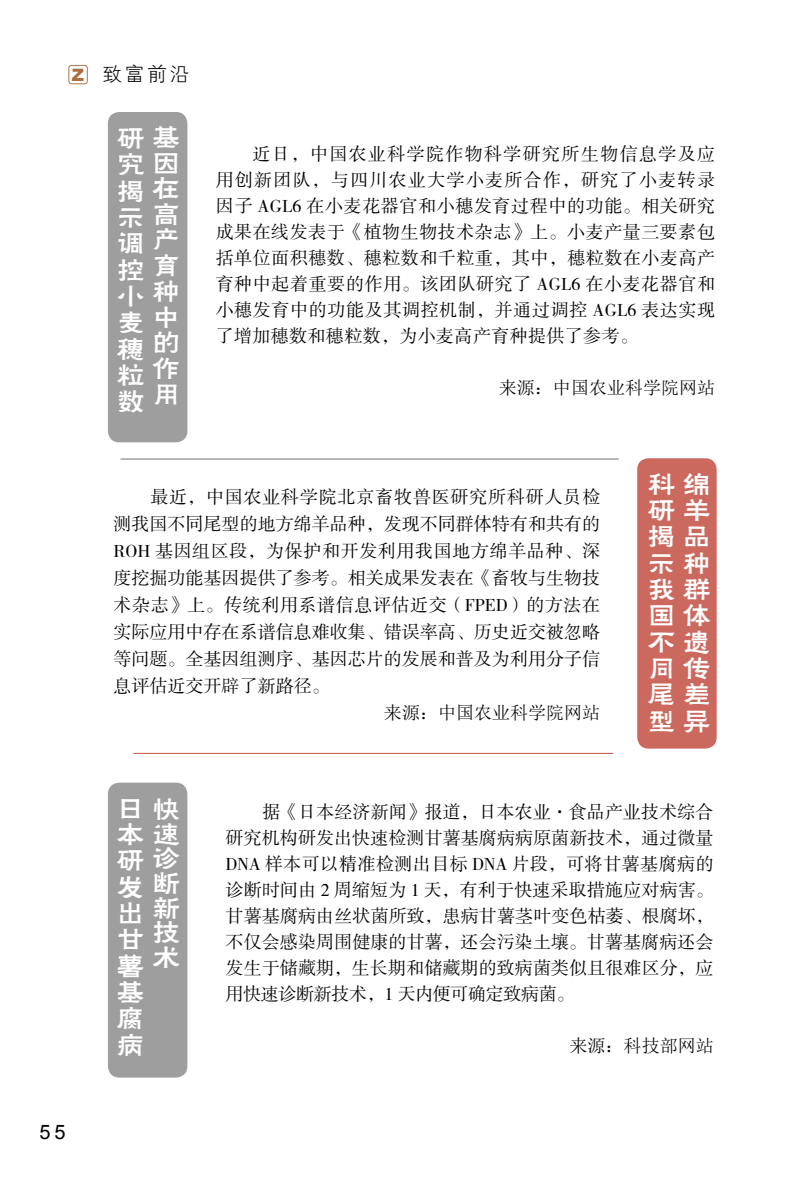
<style>
.page{position:relative;width:806px;height:1191px;background:#fff}
.page>*{position:absolute;margin:0;border:0;box-sizing:border-box;transform-origin:0 0}
.t1{font:28px/26.4px "FZHLJW GB1 0";color:#fff;text-align:justify}
.t2{font:20px "FZXH1 JW GB1 0";color:#000}
.t3{font:20px "Arial";color:#000}
.t4{font:18px/26px "FZSSK GBK1 0";letter-spacing:.005em;color:#000;text-align:justify}
.t5{font:18px "Sim Sun";color:#000}
.s1{font-family:"Arial";font-weight:900;font-size:17px;color:#ac6c3d}
</style>
<div class="page">
<div style="left:68px;top:65px;width:20px;height:19px;border:1px solid #ad7447;border-radius:3px"></div>
<hr style="left:120px;top:458px;width:498px;height:1px;background:#727171">
<hr style="left:133px;top:753px;width:479px;height:1px;background:#c34f43">
<div style="left:108px;top:112px;width:79px;height:330px;background:#9e9e9f;border-radius:11px"></div>
<div style="left:108px;top:782px;width:79px;height:295px;background:#9e9e9f;border-radius:11px"></div>
<div style="left:636px;top:458px;width:80px;height:290px;background:#cc695f;border-radius:11px"></div>
<p class="t2" style="left:72px;top:63px;width:119px"><span class="s1">Z</span> 致富前沿</p>
<h1 class="t1" style="left:117px;top:126px;width:64px;text-align:left">研基究因揭<br>示<br>调<br>控<br>小<br>麦<br>穗<br>粒<br>数</h1>
<h1 class="t1" style="left:152px;top:176px;width:28px;line-height:25.8px">在高产育种中的作用</h1>
<p class="t4" style="left:215px;top:142px;width:500px;text-indent:37px">近日，中国农业科学院作物科学研究所生物信息学及应用创新团队，与四川农业大学小麦所合作，研究了小麦转录因子 AGL6 在小麦花器官和小穗发育过程中的功能。相关研究成果在线发表于《植物生物技术杂志》上。小麦产量三要素包括单位面积穗数、穗粒数和千粒重，其中，穗粒数在小麦高产育种中起着重要的作用。该团队研究了 AGL6 在小麦花器官和小穗发育中的功能及其调控机制，并通过调控 AGL6 表达实现了增加穗数和穗粒数，为小麦高产育种提供了参考。</p>
<p class="t5" style="left:498px;top:379px;width:217px">来源：中国农业科学院网站</p>
<p class="t4" style="left:113px;top:484px;width:488px;line-height:27px;text-indent:37px">最近，中国农业科学院北京畜牧兽医研究所科研人员检测我国不同尾型的地方绵羊品种，发现不同群体特有和共有的ROH 基因组区段，为保护和开发利用我国地方绵羊品种、深度挖掘功能基因提供了参考。相关成果发表在《畜牧与生物技术杂志》上。传统利用系谱信息评估近交（FPED）的方法在实际应用中存在系谱信息难收集、错误率高、历史近交被忽略等问题。全基因组测序、基因芯片的发展和普及为利用分子信息评估近交开辟了新路径。</p>
<p class="t5" style="left:384px;top:703px;width:218px">来源：中国农业科学院网站</p>
<h1 class="t1" style="left:647px;top:472px;width:64px">科绵研羊揭品示种我群国体不遗同传尾差型异</h1>
<p class="t3" style="left:39px;top:1118px;width:28px">55</p>
<h1 class="t1" style="left:116px;top:796px;width:64px;text-align:left">日快本速研诊发<br>出<br>甘<br>薯<br>基<br>腐<br>病</h1>
<h1 class="t1" style="left:152px;top:872px;width:29px;line-height:24.6px">断新技术</h1>
<p class="t4" style="left:225px;top:799px;width:489px;text-indent:37px">据《日本经济新闻》报道，日本农业·食品产业技术综合研究机构研发出快速检测甘薯基腐病病原菌新技术，通过微量DNA 样本可以精准检测出目标 DNA 片段，可将甘薯基腐病的诊断时间由 2 周缩短为 1 天，有利于快速采取措施应对病害。甘薯基腐病由丝状菌所致，患病甘薯茎叶变色枯萎、根腐坏，不仅会感染周围健康的甘薯，还会污染土壤。甘薯基腐病还会发生于储藏期，生长期和储藏期的致病菌类似且很难区分，应用快速诊断新技术，1 天内便可确定致病菌。</p>
<p class="t5" style="left:569px;top:1036px;width:145px">来源：科技部网站</p>
</div>
